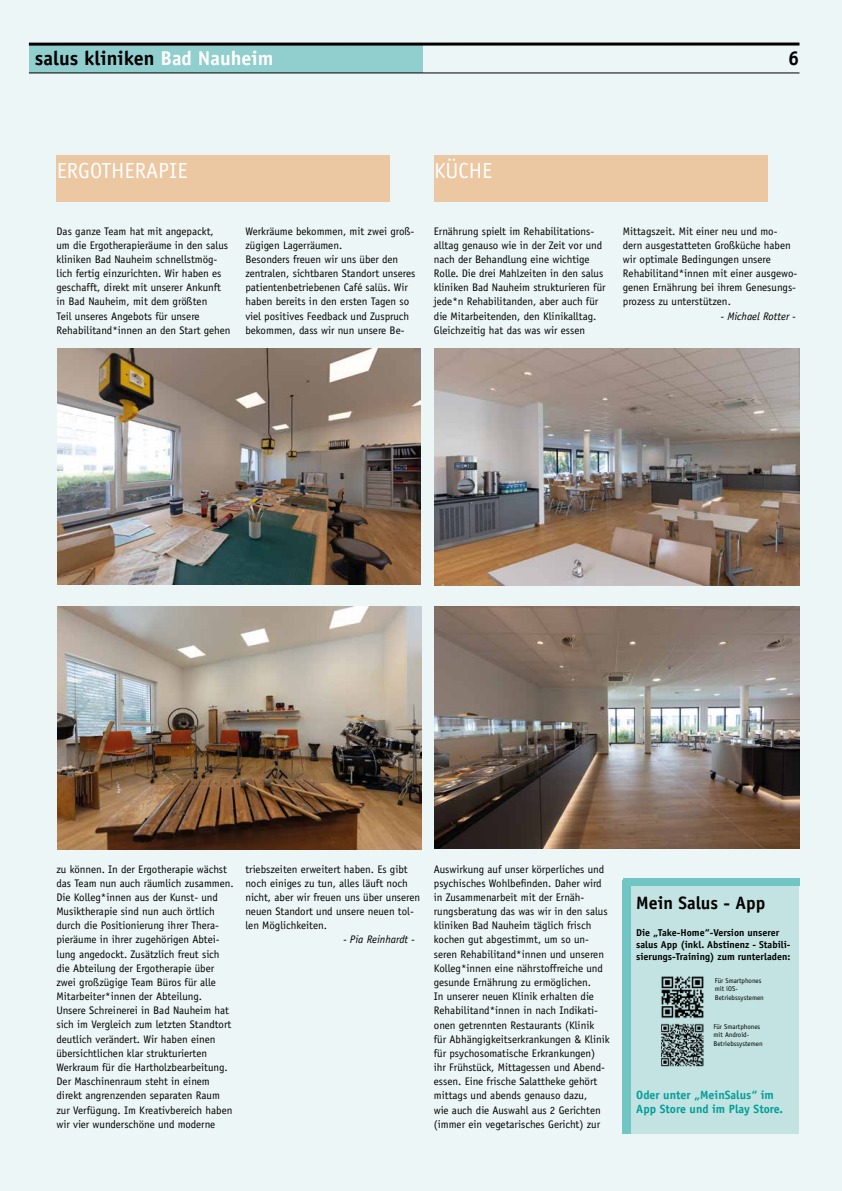
<style>
.page{position:relative;width:842px;height:1191px;background:#ecf6f6}
.page>*{position:absolute;margin:0;border:0;box-sizing:border-box;transform-origin:0 0}
.t1{font:21.9px "Officina Sans Std";color:#fff}
.t2{font:700 20px "Officina Sans Std";color:#000}
.t3{font:700 17.9px "Officina Sans Std";color:#000}
.t4{font:700 12px/14px "Officina Sans Std";color:#009e99}
.t5{font:11px/14.2px "Officina Sans Std";color:#000}
.t6{font:italic 11px "Officina Sans Std";color:#000}
.t7{font:700 10px/12px "Officina Sans Std";color:#000}
.t8{font:7px/8.4px "Officina Sans Std";color:#000}
.s1{color:#fff}
</style>
<div class="page">
<div style="left:434px;top:155px;width:333px;height:47px;background:#ebc7a2"></div>
<div style="left:57px;top:155px;width:333px;height:47px;background:#ebc7a2"></div>
<img style="left:57px;top:348px;width:364px;height:236px">
<img style="left:58px;top:606px;width:364px;height:243px">
<img style="left:434px;top:348px;width:365px;height:237px">
<img style="left:434px;top:606px;width:365px;height:242px">
<div style="left:629px;top:879px;width:170px;height:255px;background:#c2e3e2"></div>
<div style="left:623px;top:880px;width:8px;height:254px;background:#71c5c3"></div>
<div style="left:623px;top:878px;width:177px;height:7px;background:#71c5c3"></div>
<img style="left:661px;top:976px;width:43px;height:43px">
<img style="left:661px;top:1023px;width:43px;height:43px">
<div style="left:29px;top:44px;width:393px;height:29px;background:#90cfcd"></div>
<hr style="left:29px;top:72px;width:770px;height:1px;background:#000">
<hr style="left:29px;top:43px;width:770px;height:3px;background:#000">
<h2 class="t2" style="left:35px;top:45px;width:240px">salus kliniken <span class="s1">Bad Nauheim</span></h2>
<h2 class="t2" style="left:788px;top:46px;width:13px">6</h2>
<h1 class="t1" style="left:57px;top:158px;width:132px">ERGOTHERAPIE</h1>
<h1 class="t1" style="left:434px;top:158px;width:60px">KÜCHE</h1>
<p class="t5" style="left:57px;top:224px;width:176px">Das ganze Team hat mit angepackt,<br>um die Ergotherapieräume in den salus kliniken Bad Nauheim schnellstmög&shy;lich fertig einzurichten. Wir haben es geschafft, direkt mit unserer Ankunft in Bad Nauheim, mit dem größten<br>Teil unseres Angebots für unsere Rehabilitand*innen an den Start gehen</p>
<p class="t5" style="left:245px;top:224px;width:171px">Werkräume bekommen, mit zwei groß&shy;zügigen Lagerräumen.<br>Besonders freuen wir uns über den zentralen, sichtbaren Standort unseres patientenbetriebenen Café salüs. Wir haben bereits in den ersten Tagen so viel positives Feedback und Zuspruch bekommen, dass wir nun unsere Be-</p>
<p class="t5" style="left:434px;top:224px;width:173px">Ernährung spielt im Rehabilitations&shy;alltag genauso wie in der Zeit vor und nach der Behandlung eine wichtige Rolle. Die drei Mahlzeiten in den salus kliniken Bad Nauheim strukturieren für jede*n Rehabilitanden, aber auch für die Mitarbeitenden, den Klinikalltag.<br>Gleichzeitig hat das was wir essen</p>
<p class="t5" style="left:623px;top:224px;width:176px">Mittagszeit. Mit einer neu und mo&shy;dern ausgestatteten Großküche haben wir optimale Bedingungen unsere Rehabilitand*innen mit einer ausgewo&shy;genen Ernährung bei ihrem Genesungs&shy;prozess zu unterstützen.</p>
<p class="t6" style="left:721px;top:309px;width:76px">- Michael Rotter -</p>
<p class="t5" style="left:57px;top:861px;width:179px">zu können. In der Ergotherapie wächst das Team nun auch räumlich zusammen.<br>Die Kolleg*innen aus der Kunst- und Musiktherapie sind nun auch örtlich durch die Positionierung ihrer Thera&shy;pieräume in ihrer zugehörigen Abtei&shy;lung angedockt. Zusätzlich freut sich die Abteilung der Ergotherapie über zwei großzügige Team Büros für alle Mitarbeiter*innen der Abteilung.<br>Unsere Schreinerei in Bad Nauheim hat sich im Vergleich zum letzten Standtort deutlich verändert. Wir haben einen übersichtlichen klar strukturierten Werkraum für die Hartholzbearbeitung.<br>Der Maschinenraum steht in einem direkt angrenzenden separaten Raum zur Verfügung. Im Kreativbereich haben wir vier wunderschöne und moderne</p>
<p class="t5" style="left:245px;top:861px;width:176px">triebszeiten erweitert haben. Es gibt noch einiges zu tun, alles läuft noch nicht, aber wir freuen uns über unseren neuen Standort und unsere neuen tol&shy;len Möglichkeiten.</p>
<p class="t6" style="left:343px;top:933px;width:73px">- Pia Reinhardt -</p>
<p class="t5" style="left:434px;top:861px;width:177px">Auswirkung auf unser körperliches und psychisches Wohlbefinden. Daher wird in Zusammenarbeit mit der Ernäh&shy;rungsberatung das was wir in den salus kliniken Bad Nauheim täglich frisch kochen gut abgestimmt, um so un&shy;seren Rehabilitand*innen und unseren Kolleg*innen eine nährstoffreiche und gesunde Ernährung zu ermöglichen.<br>In unserer neuen Klinik erhalten die Rehabilitand*innen in nach Indikati&shy;onen getrennten Restaurants (Klinik<br>für Abhängigkeitserkrankungen &amp; Klinik für psychosomatische Erkrankungen) ihr Frühstück, Mittagessen und Abend&shy;essen. Eine frische Salattheke gehört mittags und abends genauso dazu,<br>wie auch die Auswahl aus 2 Gerichten (immer ein vegetarisches Gericht) zur</p>
<h3 class="t3" style="left:636px;top:891px;width:131px">Mein Salus - App</h3>
<p class="t7" style="left:636px;top:926px;width:156px">Die „Take-Home“-Version unserer salus App (inkl. Abstinenz - Stabili&shy;sierungs-Training) zum runterladen:</p>
<p class="t8" style="left:715px;top:976px;width:51px">Für Smartphones mit iOS-<br>Betriebssystemen</p>
<p class="t8" style="left:713px;top:1022px;width:51px">Für Smartphones mit Android-<br>Betriebssystemen</p>
<p class="t4" style="left:636px;top:1088px;width:148px">Oder unter „MeinSalus“ im<br>App Store und im Play Store.</p>
</div>
